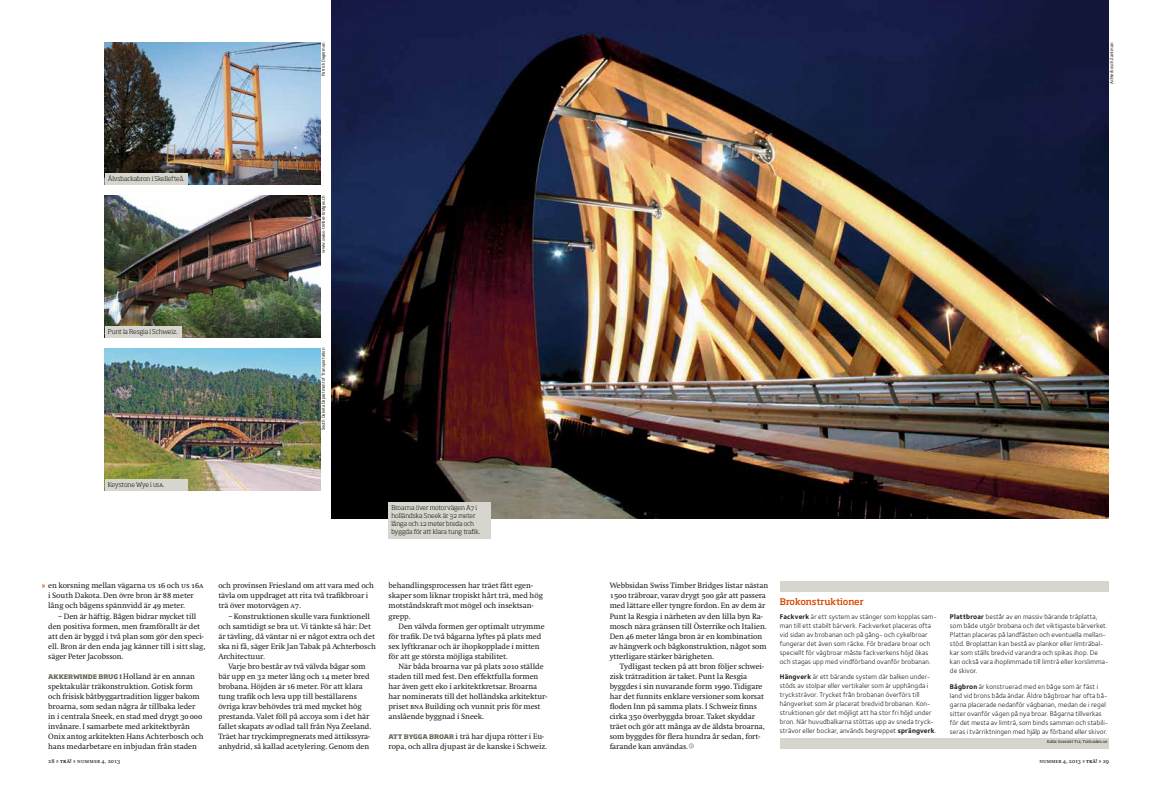
<style>
.page{position:relative;width:1157px;height:794px;background:#fff}
.page>*{position:absolute;margin:0;border:0;box-sizing:border-box;transform-origin:0 0}
.t1{font:500 9px "Soho Std";letter-spacing:-.015em;color:#d54a00}
.t2{font:8px/10px "Swift";letter-spacing:-.005em;color:#1d1914}
.t3{font:7px/9px "Foundry Sterling Book OSF";letter-spacing:.015em;color:#1d1914}
.t4{font:300 6.5px/8px "Soho Std";letter-spacing:-.01em;color:#1d1914}
.t5{font:300 6.5px "Soho Std";letter-spacing:-.03em;color:#1d1914}
.t6{font:6px "Swift SC";letter-spacing:.01em;color:#1d1914}
.t7{font:6px "Swift SC";letter-spacing:-.01em;color:#1d1914}
.t8{font:4px "Soho Std";letter-spacing:-.005em;color:#1d1914}
.s1{font-weight:800;color:#d54a00}
.s2{font-family:"Swift SC"}
.s3{font-family:"Soho Std";font-weight:700;color:#696856}
.s4{font-family:"Foundry Sterling";font-weight:700}
.s5{font-family:"Swift Bold SC"}
.s6{font-family:"Swift Bold SC";font-size:5.5px}
</style>
<div class="page">
<img style="left:332px;top:0;width:776px;height:518px">
<div style="left:780px;top:581px;width:328px;height:10px;background:#d6d6cf"></div>
<div style="left:780px;top:738px;width:328px;height:10px;background:#d6d6cf"></div>
<svg style="left:688px;top:743px;width:6px;height:5px"></svg>
<div style="left:388px;top:502px;width:102px;height:37px;background:#d6d6cf"></div>
<img style="left:105px;top:43px;width:215px;height:141px">
<img style="left:105px;top:349px;width:215px;height:141px">
<img style="left:105px;top:196px;width:215px;height:141px">
<div style="left:105px;top:173px;width:83px;height:11px;background:#d6d6cf"></div>
<div style="left:105px;top:479px;width:83px;height:11px;background:#d6d6cf"></div>
<div style="left:105px;top:326px;width:76px;height:11px;background:#d6d6cf"></div>
<p class="t8" style="left:321px;top:76px;width:35px;rotate:-90deg">Patrick Degerman</p>
<p class="t4" style="left:108px;top:174px;width:78px">Älvsbackabron i Skellefteå.</p>
<p class="t8" style="left:321px;top:253px;width:59px;rotate:-90deg">www.swiss-timber-bridges.ch</p>
<p class="t4" style="left:108px;top:327px;width:71px">Punt la Resgia i Schweiz.</p>
<p class="t8" style="left:321px;top:430px;width:84px;rotate:-90deg">South Dakota Department of Transportation</p>
<p class="t5" style="left:108px;top:480px;width:58px">Keystone Wye i USA.</p>
<p class="t4" style="left:391px;top:504px;width:90px">Broarna över motorvägen A7 i holländska Sneek är 32 meter långa och 12 meter breda och byggda för att klara tung trafik.</p>
<p class="t2" style="left:48px;top:581px;width:157px;text-indent:-6px"><span class="s1">»</span> en korsning mellan vägarna <span class="s2">us 16</span> och <span class="s2">us 16a </span>i South Dakota. Den övre bron är <span class="s2">88</span> meter lång och bågens spännvidd är <span class="s2">49</span> meter.</p>
<p class="t2" style="left:48px;top:611px;width:159px;text-indent:10px">– Den är häftig. Bågen bidrar mycket till den positiva formen, men framförallt är det att den är byggd i två plan som gör den speci&shy;ell. Bron är den enda jag känner till i sitt slag, säger Peter Jacobsson.</p>
<p class="t2" style="left:48px;top:671px;width:157px"><span class="s3">AKKERWINDE BRUG I</span> Holland är en annan spektakulär träkonstruktion. Gotisk form och frisisk båtbyggartradition ligger bakom broarna, som sedan några år tillbaka leder in i centrala Sneek, en stad med drygt <span class="s2">30000 </span>invånare. I samarbete med arkitektbyrån Onix antog arkitekten Hans Achterbosch och hans medarbetare en inbjudan från staden</p>
<p class="t2" style="left:218px;top:581px;width:157px">och provinsen Friesland om att vara med och tävla om uppdraget att rita två trafikbroar i trä över motorvägen <span class="s2">a7</span>.</p>
<p class="t2" style="left:218px;top:611px;width:159px;text-indent:10px">– Konstruktionen skulle vara funktionell och samtidigt se bra ut. Vi tänkte så här: Det är tävling, då väntar ni er något extra och det ska ni få, säger Erik Jan Tabak på Achterbosch Architectuur.</p>
<p class="t2" style="left:218px;top:661px;width:154px;text-indent:10px">Varje bro består av två välvda bågar som bär upp en <span class="s2">32</span> meter lång och <span class="s2">14</span> meter bred brobana. Höjden är <span class="s2">16</span> meter. För att klara tung trafik och leva upp till beställarens övriga krav behövdes trä med mycket hög prestanda. Valet föll på accoya som i det här fallet skapats av odlad tall från Nya Zeeland.<br>Träet har tryckimpregnerats med ättikssyra&shy;anhydrid, så kallad acetylering. Genom den</p>
<p class="t2" style="left:388px;top:581px;width:156px">behandlingsprocessen har träet fått egen&shy;skaper som liknar tropiskt hårt trä, med hög motståndskraft mot mögel och insektsan&shy;grepp.</p>
<p class="t2" style="left:388px;top:621px;width:158px;text-indent:10px">Den välvda formen ger optimalt utrymme för trafik. De två bågarna lyftes på plats med sex lyftkranar och är ihopkopplade i mitten för att ge största möjliga stabilitet.</p>
<p class="t2" style="left:388px;top:661px;width:160px;text-indent:10px">När båda broarna var på plats <span class="s2">2010</span> ställde staden till med fest. Den effektfulla formen har även gett eko i arkitektkretsar. Broarna har nominerats till det holländska arkitektur&shy;priset <span class="s2">bna</span> Building och vunnit pris för mest anslående byggnad i Sneek.</p>
<p class="t2" style="left:388px;top:731px;width:160px"><span class="s3">ATT BYGGA BROAR</span> i trä har djupa rötter i Eu&shy;ropa, och allra djupast är de kanske i Schweiz.</p>
<p class="t8" style="left:1109px;top:84px;width:43px;rotate:-90deg">Achterbosch Zantman</p>
<p class="t2" style="left:609px;top:581px;width:160px">Webbsidan Swiss Timber Bridges listar nästan <span class="s2">1500</span> träbroar, varav drygt <span class="s2">500</span> går att passera med lättare eller tyngre fordon. En av dem är Punt la Resgia i närheten av den lilla byn Ra&shy;mosch nära gränsen till Österrike och Italien.<br>Den <span class="s2">46</span> meter långa bron är en kombination av hängverk och bågkonstruktion, något som ytterligare stärker bärigheten.</p>
<p class="t2" style="left:609px;top:661px;width:157px;text-indent:10px">Tydligast tecken på att bron följer schwei&shy;zisk trätradition är taket. Punt la Resgia byggdes i sin nuvarande form <span class="s2">1990</span>. Tidigare har det funnits enklare versioner som korsat floden Inn på samma plats. I Schweiz finns cirka <span class="s2">350</span> överbyggda broar. Taket skyddar träet och gör att många av de äldsta broarna, som byggdes för flera hundra år sedan, fort&shy;farande kan användas.</p>
<p class="t1" style="left:780px;top:596px;width:85px">Brokonstruktioner</p>
<p class="t3" style="left:780px;top:611px;width:159px"><span class="s4">Fackverk</span> är ett system av stänger som kopplas sam&shy;man till ett stabilt bärverk. Fackverket placeras ofta vid sidan av brobanan och på gång- och cykelbroar fungerar det även som räcke. För bredare broar och speciellt för vägbroar måste fackverkens höjd ökas och stagas upp med vindförband ovanför brobanan.</p>
<p class="t3" style="left:780px;top:671px;width:158px"><span class="s4">Hängverk</span> är ett bärande system där balken under&shy;stöds av stolpar eller vertikaler som är upphängda i trycksträvor. Trycket från brobanan överförs till hängverket som är placerat bredvid brobanan. Kon&shy;struktionen gör det möjligt att ha stor fri höjd under bron. När huvudbalkarna stöttas upp av sneda tryck&shy;strävor eller bockar, används begreppet <span class="s4">sprängverk</span>.</p>
<p class="t3" style="left:950px;top:611px;width:160px"><span class="s4">Plattbroar</span> består av en massiv bärande träplatta, som både utgör brobana och det viktigaste bärverket.<br>Plattan placeras på landfästen och eventuella mellan&shy;stöd. Broplattan kan bestå av plankor eller limträbal&shy;kar som ställs bredvid varandra och spikas ihop. De kan också vara ihoplimmade till limträ eller korslimma&shy;de skivor.</p>
<p class="t3" style="left:950px;top:681px;width:160px"><span class="s4">Bågbron</span> är konstruerad med en båge som är fäst i land vid brons båda ändar. Äldre bågbroar har ofta bå&shy;garna placerade nedanför vägbanan, medan de i regel sitter ovanför vägen på nya broar. Bågarna tillverkas för det mesta av limträ, som binds samman och stabili&shy;seras i tvärriktningen med hjälp av förband eller skivor.</p>
<p class="t8" style="left:1047px;top:739px;width:62px">Källa: Svenskt Trä, TräGuiden.se</p>
<p class="t6" style="left:48px;top:758px;width:74px">28 <span class="s5">»</span> <span class="s6">trä!</span> <span class="s5">»</span> nummer 4, 2013</p>
<p class="t7" style="left:1039px;top:758px;width:71px">nummer 4, 2013 <span class="s5">»</span> <span class="s6">trä!</span> <span class="s5">»</span> 29</p>
</div>
